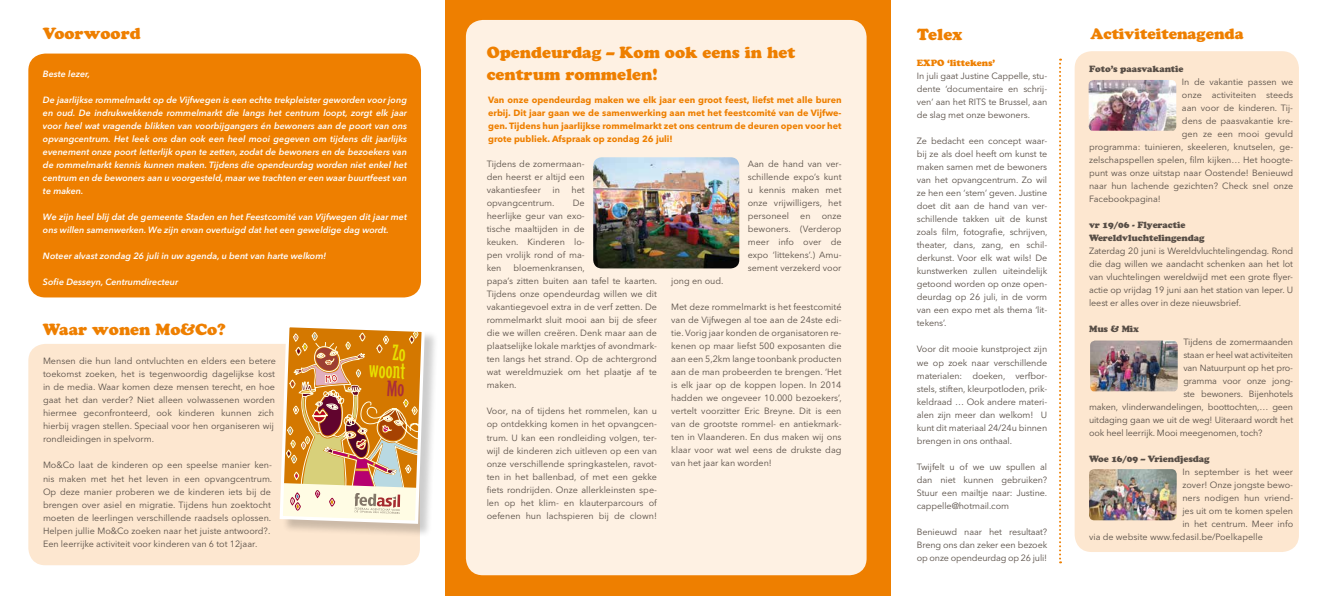
<style>
.page{position:relative;width:1324px;height:596px;background:#fff}
.page>*{position:absolute;margin:0;border:0;box-sizing:border-box;transform-origin:0 0}
.t1{font:25.8px "Triplex Cond Serif";color:#e7e000}
.t2{font:16px/22px "Cooper Black Std";color:#ee7f00}
.t3{font:15px "Cooper Black Std";color:#ee7f00}
.t4{font:9px/13px "Avenir Next LT Pro";color:#584e46;text-align:justify}
.t5{font:italic 600 9px/13px "Avenir Next LT Pro";color:#fff;text-align:justify}
.t6{font:700 9px/13px "Avenir Next LT Pro";color:#ee7f00;text-align:justify}
.t7{font:9px/13px "Cooper Black Std";letter-spacing:-.01em;color:#584e46}
.t8{font:9px "Cooper Black Std";letter-spacing:-.01em;color:#ee7f00}
</style>
<div class="page">
<div style="left:1074px;top:51px;width:225px;height:500px;background:#fde7d0;border-radius:17px"></div>
<div style="left:28px;top:54px;width:393px;height:243px;background:#ee7f00;border-radius:17px"></div>
<div style="left:28px;top:343px;width:392px;height:222px;background:#fde7d0;border-radius:17px"></div>
<div style="left:445px;top:0;width:445px;height:595px;background:#ee7f00"></div>
<div style="left:466px;top:20px;width:400px;height:555px;background:#fef1e3;border-radius:17px"></div>
<svg style="left:1059px;top:59px;width:2px;height:504px"></svg>
<img style="left:593px;top:157px;width:146px;height:111px">
<div style="left:281px;top:325px;width:158px;height:213px;background:#000;opacity:.2"></div>
<img style="left:1088px;top:80px;width:88px;height:51px">
<img style="left:1090px;top:340px;width:88px;height:51px">
<img style="left:1089px;top:469px;width:88px;height:51px">
<svg style="left:278px;top:325px;width:148px;height:200px;background:#daa76b"></svg>
<h2 class="t2" style="left:43px;top:22px;width:99px">Voorwoord</h2>
<h3 class="t3" style="left:1090px;top:25px;width:155px">Activiteitenagenda</h3>
<h2 class="t2" style="left:917px;top:23px;width:47px">Telex</h2>
<p class="t5" style="left:43px;top:67px;width:49px">Beste lezer,</p>
<p class="t5" style="left:43px;top:93px;width:366px">De jaarlijkse rommelmarkt op de Vijfwegen is een echte trekpleister geworden voor jong en oud. De indrukwekkende rommelmarkt die langs het centrum loopt, zorgt elk jaar voor heel wat vragende blikken van voorbijgangers én bewoners aan de poort van ons opvangcentrum. Het leek ons dan ook een heel mooi gegeven om tijdens dit jaarlijks evenement onze poort letterlijk open te zetten, zodat de bewoners en de bezoekers van de rommelmarkt kennis kunnen maken. Tijdens die opendeurdag worden niet enkel het centrum en de bewoners aan u voorgesteld, maar we trachten er een waar buurtfeest van te maken.</p>
<p class="t5" style="left:43px;top:210px;width:366px">We zijn heel blij dat de gemeente Staden en het Feestcomité van Vijfwegen dit jaar met ons willen samenwerken. We zijn ervan overtuigd dat het een geweldige dag wordt.</p>
<p class="t5" style="left:43px;top:249px;width:285px">Noteer alvast zondag 26 juli in uw agenda, u bent van harte welkom!</p>
<p class="t5" style="left:43px;top:275px;width:137px">Sofie Desseyn, Centrumdirecteur</p>
<h2 class="t2" style="left:43px;top:318px;width:184px">Waar wonen Mo&amp;Co?</h2>
<p class="t4" style="left:43px;top:354px;width:235px;text-align:left">Mensen die hun land ontvluchten en elders een betere toekomst zoeken, het is tegenwoordig dagelijkse kost in de media. Waar komen deze mensen terecht, en hoe gaat het dan verder? Niet alleen volwassenen worden hiermee geconfronteerd, ook kinderen kunnen zich hierbij vragen stellen. Speciaal voor hen organiseren wij rondleidingen in spelvorm.</p>
<p class="t4" style="left:43px;top:458px;width:231px;text-align:left">Mo&amp;Co laat de kinderen op een speelse manier ken&shy;nis maken met het het leven in een opvangcentrum.<br>Op deze manier proberen we de kinderen iets bij de brengen over asiel en migratie. Tijdens hun zoektocht moeten de leerlingen verschillende raadsels oplossen.<br>Helpen jullie Mo&amp;Co zoeken naar het juiste antwoord?.<br>Een leerrijke activiteit voor kinderen van 6 tot 12jaar.</p>
<h1 class="t1" style="left:370px;top:358px;width:37px;rotate:2deg">woont</h1>
<h2 class="t2" style="left:487px;top:41px;width:310px">Opendeurdag – Kom ook eens in het centrum rommelen!</h2>
<p class="t6" style="left:488px;top:94px;width:355px">Van onze opendeurdag maken we elk jaar een groot feest, liefst met alle buren erbij. Dit jaar gaan we de samenwerking aan met het feestcomité van de Vijfwe&shy;gen. Tijdens hun jaarlijkse rommelmarkt zet ons centrum de deuren open voor het grote publiek. Afspraak op zondag 26 juli!</p>
<p class="t4" style="left:487px;top:157px;width:100px">Tijdens de zomermaan&shy;den heerst er altijd een vakantiesfeer</p>
<p class="t4" style="left:552px;top:183px;width:9px">in</p>
<p class="t4" style="left:571px;top:183px;width:15px">het</p>
<p class="t4" style="left:487px;top:196px;width:69px">opvangcentrum.</p>
<p class="t4" style="left:487px;top:196px;width:100px;text-indent:86px">De heerlijke geur van exo&shy;tische maaltijden in de keuken. Kinderen lo&shy;pen vrolijk rond of ma&shy;ken</p>
<p class="t4" style="left:487px;top:261px;width:172px;text-align:left;text-indent:27px">bloemenkransen,<br>papa’s zitten buiten aan tafel te kaarten.<br>Tijdens onze opendeurdag willen we dit vakantiegevoel extra in de verf zetten. De rommelmarkt sluit mooi aan bij de sfeer die we willen creëren. Denk maar aan de plaatselijke lokale marktjes of avondmark&shy;ten langs het strand. Op de achtergrond wat wereldmuziek om het plaatje af te maken.</p>
<p class="t4" style="left:487px;top:404px;width:172px">Voor, na of tijdens het rommelen, kan u op ontdekking komen in het opvangcen&shy;trum. U kan een rondleiding volgen, ter&shy;wijl de kinderen zich uitleven op een van onze verschillende springkastelen, ravot&shy;ten in het ballenbad, of met een gekke fiets rondrijden. Onze allerkleinsten spe&shy;len op het klim- en klauterparcours of oefenen hun lachspieren bij de clown!</p>
<p class="t4" style="left:748px;top:157px;width:95px">Aan de hand van ver&shy;schillende expo’s kunt u kennis maken met onze vrijwilligers, het personeel en onze bewoners. (Verderop meer info over de expo ‘littekens’.) Amu&shy;sement verzekerd voor</p>
<p class="t4" style="left:671px;top:274px;width:54px">jong en oud.</p>
<p class="t4" style="left:671px;top:300px;width:172px">Met deze rommelmarkt is het feestcomité van de Vijfwegen al toe aan de 24ste edi&shy;tie. Vorig jaar konden de organisatoren re&shy;kenen op maar liefst 500 exposanten die aan een 5,2km lange toonbank producten aan de man probeerden te brengen. ‘Het is elk jaar op de koppen lopen. In 2014 hadden we ongeveer 10.000 bezoekers’, vertelt voorzitter Eric Breyne. Dit is een van de grootste rommel- en antiekmark&shy;ten in Vlaanderen. En dus maken wij ons klaar voor wat wel eens de drukste dag van het jaar kan worden!</p>
<p class="t8" style="left:917px;top:58px;width:80px">EXPO ‘littekens’</p>
<p class="t4" style="left:917px;top:69px;width:132px">In juli gaat Justine Cappelle, stu&shy;dente ‘documentaire en schrij&shy;ven’ aan het RITS te Brussel, aan de slag met onze bewoners.</p>
<p class="t4" style="left:917px;top:134px;width:132px">Ze bedacht een concept waar&shy;bij ze als doel heeft om kunst te maken samen met de bewoners van het opvangcentrum. Zo wil ze hen een ‘stem’ geven. Justine doet dit aan de hand van ver&shy;schillende takken uit de kunst zoals film, fotografie, schrijven, theater, dans, zang, en schil&shy;derkunst. Voor elk wat wils! De kunstwerken zullen uiteindelijk getoond worden op onze open&shy;deurdag op 26 juli, in de vorm van een expo met als thema ‘lit&shy;tekens’.</p>
<p class="t4" style="left:917px;top:342px;width:132px">Voor dit mooie kunstproject zijn we op zoek naar verschillende materialen: doeken, verfbor&shy;stels, stiften, kleurpotloden, prik&shy;keldraad … Ook andere materi&shy;alen zijn meer dan welkom! U kunt dit materiaal 24/24u binnen brengen in ons onthaal.</p>
<p class="t4" style="left:917px;top:459px;width:132px">Twijfelt u of we uw spullen al dan niet kunnen gebruiken?<br>Stuur een mailtje naar: Justine. cappelle@hotmail.com</p>
<p class="t4" style="left:917px;top:524px;width:132px">Benieuwd naar het resultaat?<br>Breng ons dan zeker een bezoek op onze opendeurdag op 26 juli!</p>
<p class="t7" style="left:1089px;top:62px;width:96px">Foto’s paasvakantie</p>
<p class="t4" style="left:1182px;top:75px;width:113px">In de vakantie passen we</p>
<p class="t4" style="left:1182px;top:88px;width:113px">onze activiteiten steeds</p>
<p class="t4" style="left:1182px;top:101px;width:113px">aan voor de kinderen. Tij-</p>
<p class="t4" style="left:1182px;top:114px;width:113px">dens de paasvakantie kre-</p>
<p class="t4" style="left:1182px;top:127px;width:113px">gen ze een mooi gevuld</p>
<p class="t4" style="left:1089px;top:140px;width:206px">programma: tuinieren, skeeleren, knutselen, ge-</p>
<p class="t4" style="left:1089px;top:153px;width:206px">zelschapspellen spelen, film kijken… Het hoogte-</p>
<p class="t4" style="left:1089px;top:166px;width:206px">punt was onze uitstap naar Oostende! Benieuwd</p>
<p class="t4" style="left:1089px;top:179px;width:206px">naar hun lachende gezichten? Check snel onze</p>
<p class="t4" style="left:1089px;top:192px;width:73px">Facebookpagina!</p>
<p class="t7" style="left:1089px;top:218px;width:117px">vr 19/06 - Flyeractie<br>Wereldvluchtelingendag</p>
<p class="t4" style="left:1089px;top:244px;width:206px">Zaterdag 20 juni is Wereldvluchtelingendag. Rond die dag willen we aandacht schenken aan het lot van vluchtelingen wereldwijd met een grote flyer&shy;actie op vrijdag 19 juni aan het station van Ieper. U leest er alles over in deze nieuwsbrief.</p>
<p class="t7" style="left:1089px;top:322px;width:51px">Mus &amp; Mix</p>
<p class="t4" style="left:1183px;top:335px;width:111px">Tijdens de zomermaanden</p>
<p class="t4" style="left:1183px;top:348px;width:111px">staan er heel wat activiteiten</p>
<p class="t4" style="left:1183px;top:361px;width:111px">van Natuurpunt op het pro-</p>
<p class="t4" style="left:1183px;top:374px;width:111px">gramma voor onze jong-</p>
<p class="t4" style="left:1183px;top:387px;width:111px">ste bewoners. Bijenhotels</p>
<p class="t4" style="left:1089px;top:400px;width:206px">maken, vlinderwandelingen, boottochten,… geen</p>
<p class="t4" style="left:1089px;top:413px;width:206px">uitdaging gaan we uit de weg! Uiteraard wordt het</p>
<p class="t4" style="left:1089px;top:426px;width:175px">ook heel leerrijk. Mooi meegenomen, toch?</p>
<p class="t7" style="left:1089px;top:452px;width:122px">Woe 16/09 – Vriendjesdag</p>
<p class="t4" style="left:1182px;top:465px;width:112px">In september is het weer</p>
<p class="t4" style="left:1182px;top:478px;width:112px">zover! Onze jongste bewo-</p>
<p class="t4" style="left:1182px;top:491px;width:112px">ners nodigen hun vriend-</p>
<p class="t4" style="left:1182px;top:504px;width:112px">jes uit om te komen spelen</p>
<p class="t4" style="left:1182px;top:517px;width:112px">in het centrum. Meer info</p>
<p class="t4" style="left:1089px;top:530px;width:175px">via de website www.fedasil.be/Poelkapelle</p>
</div>
